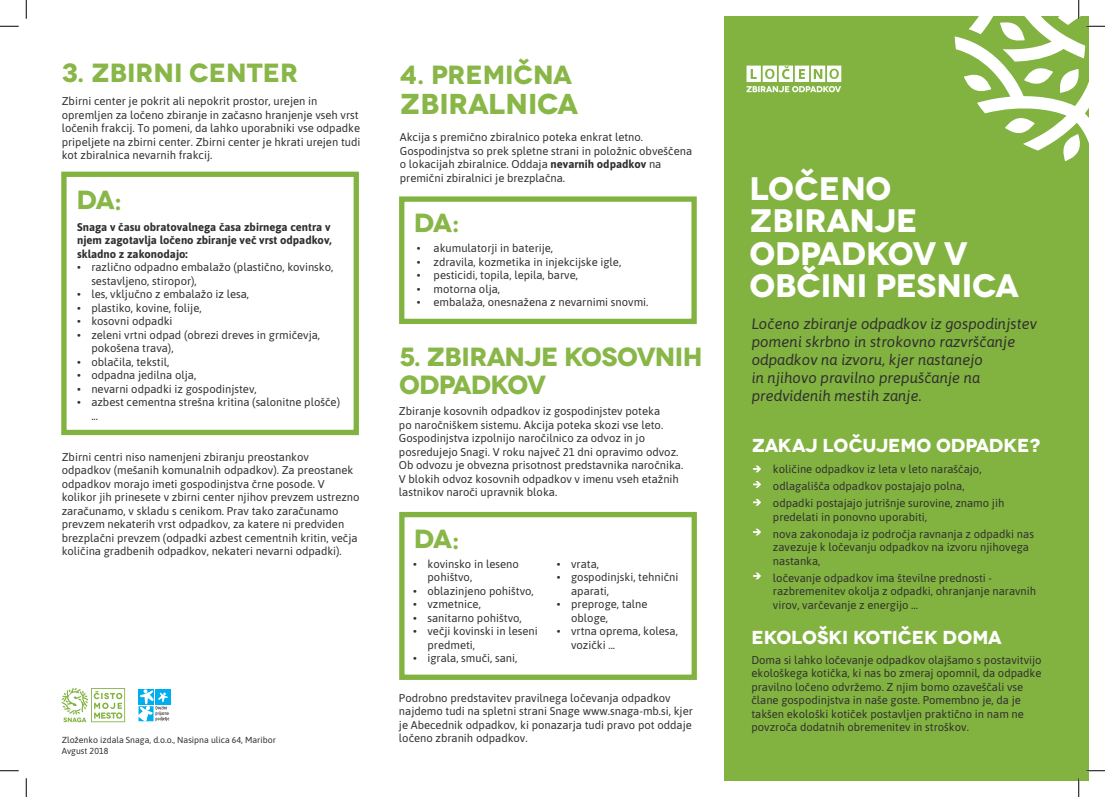
<style>
.page{position:relative;width:1105px;height:797px;background:#fff}
.page>*{position:absolute;margin:0;border:0;box-sizing:border-box;transform-origin:0 0}
.t1{font:700 32.5px/32.5px "Novecentowide";letter-spacing:-.01em;color:#fff}
.t2{font:700 28.75px "Novecentowide";color:#88b647}
.t3{font:700 26.25px/27.5px "Novecentowide";letter-spacing:-.02em;color:#88b647}
.t4{font:700 26.25px "Novecentowide";color:#88b647}
.t5{font:700 18.75px "Novecentowide";letter-spacing:-.01em;color:#fff}
.t6{font:italic 15px/18px "Asap";color:#312f30}
.t7{font:11.25px/13.5px "Asap";color:#312f30}
.t8{font:700 11.25px/13.5px "Asap";color:#312f30;text-align:justify}
.t9{font:8.75px/10.5px "Asap";color:#312f30}
.s1{font-weight:700}
</style>
<div class="page">
<div style="left:724px;top:16px;width:365px;height:764px;background:#82b340"></div>
<svg style="left:753px;top:465px;width:8px;height:7px"></svg>
<svg style="left:753px;top:481px;width:8px;height:6px"></svg>
<svg style="left:753px;top:499px;width:8px;height:6px"></svg>
<svg style="left:753px;top:528px;width:8px;height:7px"></svg>
<svg style="left:753px;top:572px;width:8px;height:7px"></svg>
<div style="left:156px;top:689px;width:15px;height:15px;background:#00aeef"></div>
<svg style="left:139px;top:689px;width:30px;height:32px"></svg>
<svg style="left:62px;top:688px;width:63px;height:34px"></svg>
<svg style="left:746px;top:66px;width:95px;height:26px"></svg>
<div style="left:61px;top:172px;width:298px;height:263px;border:5px solid #82b340"></div>
<div style="left:399px;top:196px;width:298px;height:128px;border:5px solid #82b340"></div>
<div style="left:399px;top:512px;width:298px;height:168px;border:5px solid #82b340"></div>
<svg style="left:0;top:25px;width:19px;height:2px"></svg>
<svg style="left:0;top:770px;width:19px;height:1px"></svg>
<svg style="left:1086px;top:770px;width:19px;height:1px"></svg>
<svg style="left:25px;top:0;width:2px;height:19px"></svg>
<svg style="left:25px;top:778px;width:2px;height:19px"></svg>
<svg style="left:955px;top:0;width:150px;height:161px"></svg>
<svg style="left:1078px;top:778px;width:1px;height:19px"></svg>
<h3 class="t4" style="left:62px;top:56px;width:238px">3. ZBIRNI CENTER</h3>
<p class="t7" style="left:62px;top:94px;width:300px">Zbirni center je pokrit ali nepokrit prostor, urejen in opremljen za ločeno zbiranje in začasno hranjenje vseh vrst ločenih frakcij. To pomeni, da lahko uporabniki vse odpadke pripeljete na zbirni center. Zbirni center je hkrati urejen tudi kot zbiralnica nevarnih frakcij.</p>
<h3 class="t3" style="left:76px;top:187px;width:47px">DA:</h3>
<p class="t8" style="left:77px;top:219px;width:256px">Snaga v času obratovalnega časa zbirnega centra v njem zagotavlja ločeno zbiranje več vrst odpadkov, skladno z zakonodajo:</p>
<p class="t7" style="left:91px;top:260px;width:244px;text-indent:-14px">• različno odpadno embalažo (plastično, kovinsko, sestavljeno, stiropor),</p>
<p class="t7" style="left:77px;top:287px;width:174px">• les, vključno z embalažo iz lesa,</p>
<p class="t7" style="left:77px;top:300px;width:126px">• plastiko, kovine, folije,</p>
<p class="t7" style="left:77px;top:314px;width:97px">• kosovni odpadki</p>
<p class="t7" style="left:91px;top:327px;width:230px;text-indent:-14px">• zeleni vrtni odpad (obrezi dreves in grmičevja, pokošena trava),</p>
<p class="t7" style="left:77px;top:354px;width:94px">• oblačila, tekstil,</p>
<p class="t7" style="left:77px;top:368px;width:121px">• odpadna jedilna olja,</p>
<p class="t7" style="left:77px;top:381px;width:181px">• nevarni odpadki iz gospodinjstev,</p>
<p class="t7" style="left:91px;top:395px;width:250px;text-indent:-14px">• azbest cementna strešna kritina (salonitne plošče) ...</p>
<p class="t7" style="left:62px;top:449px;width:299px">Zbirni centri niso namenjeni zbiranju preostankov odpadkov (mešanih komunalnih odpadkov). Za preostanek odpadkov morajo imeti gospodinjstva črne posode. V kolikor jih prinesete v zbirni center njihov prevzem ustrezno zaračunamo, v skladu s cenikom. Prav tako zaračunamo prevzem nekaterih vrst odpadkov, za katere ni predviden brezplačni prevzem (odpadki azbest cementnih kritin, večja količina gradbenih odpadkov, nekateri nevarni odpadki).</p>
<p class="t9" style="left:62px;top:734px;width:216px">Zloženko izdala Snaga, d.o.o., Nasipna ulica 64, Maribor<br>Avgust 2018</p>
<h3 class="t3" style="left:400px;top:61px;width:174px">4. PREMIČNA</h3>
<h2 class="t2" style="left:400px;top:86px;width:180px">ZBIRALNICA</h2>
<p class="t7" style="left:400px;top:130px;width:294px">Akcija s premično zbiralnico poteka enkrat letno.<br>Gospodinjstva so prek spletne strani in položnic obveščena o lokacijah zbiralnice. Oddaja <span class="s1">nevarnih odpadkov</span> na premični zbiralnici je brezplačna.</p>
<h3 class="t3" style="left:414px;top:209px;width:47px">DA:</h3>
<p class="t7" style="left:417px;top:241px;width:138px">• akumulatorji in baterije,</p>
<p class="t7" style="left:417px;top:254px;width:206px">• zdravila, kozmetika in injekcijske igle,</p>
<p class="t7" style="left:417px;top:268px;width:163px">• pesticidi, topila, lepila, barve,</p>
<p class="t7" style="left:417px;top:281px;width:85px">• motorna olja,</p>
<p class="t7" style="left:417px;top:295px;width:233px">• embalaža, onesnažena z nevarnimi snovmi.</p>
<h3 class="t3" style="left:399px;top:343px;width:305px">5. ZBIRANJE KOSOVNIH<br>ODPADKOV</h3>
<p class="t7" style="left:399px;top:404px;width:286px">Zbiranje kosovnih odpadkov iz gospodinjstev poteka<br>po naročniškem sistemu. Akcija poteka skozi vse leto.<br>Gospodinjstva izpolnijo naročilnico za odvoz in jo posredujejo Snagi. V roku največ 21 dni opravimo odvoz.<br>Ob odvozu je obvezna prisotnost predstavnika naročnika.<br>V blokih odvoz kosovnih odpadkov v imenu vseh etažnih lastnikov naroči upravnik bloka.</p>
<h3 class="t3" style="left:414px;top:525px;width:47px">DA:</h3>
<p class="t7" style="left:427px;top:556px;width:93px;text-indent:-14px">• kovinsko in leseno pohištvo,</p>
<p class="t7" style="left:413px;top:583px;width:122px">• oblazinjeno pohištvo,</p>
<p class="t7" style="left:413px;top:597px;width:69px">• vzmetnice,</p>
<p class="t7" style="left:413px;top:610px;width:110px">• sanitarno pohištvo,</p>
<p class="t7" style="left:427px;top:624px;width:112px;text-indent:-14px">• večji kovinski in leseni predmeti,</p>
<p class="t7" style="left:413px;top:651px;width:106px">• igrala, smuči, sani,</p>
<p class="t7" style="left:557px;top:556px;width:44px">• vrata,</p>
<p class="t7" style="left:571px;top:570px;width:109px;text-indent:-14px">• gospodinjski, tehnični aparati,</p>
<p class="t7" style="left:571px;top:597px;width:78px;text-indent:-14px">• preproge, talne obloge,</p>
<p class="t7" style="left:571px;top:624px;width:108px;text-indent:-14px">• vrtna oprema, kolesa, vozički ...</p>
<p class="t7" style="left:399px;top:690px;width:295px">Podrobno predstavitev pravilnega ločevanja odpadkov najdemo tudi na spletni strani Snage www.snaga-mb.si, kjer je Abecednik odpadkov, ki ponazarja tudi pravo pot oddaje ločeno zbranih odpadkov.</p>
<h1 class="t1" style="left:749px;top:172px;width:271px">LOČENO<br>ZBIRANJE<br>ODPADKOV V<br>OBČINI PESNICA</h1>
<h3 class="t6" style="left:752px;top:314px;width:287px">Ločeno zbiranje odpadkov iz gospodinjstev pomeni skrbno in strokovno razvrščanje odpadkov na izvoru, kjer nastanejo<br>in njihovo pravilno prepuščanje na predvidenih mestih zanje.</h3>
<h3 class="t5" style="left:752px;top:434px;width:290px">ZAKAJ LOČUJEMO ODPADKE?</h3>
<p class="t7" style="left:773px;top:460px;width:233px;line-height:17px">količine odpadkov iz leta v leto naraščajo, odlagališča odpadkov postajajo polna, odpadki postajajo jutrišnje surovine, znamo jih</p>
<p class="t7" style="left:773px;top:507px;width:263px;line-height:17px">predelati in ponovno uporabiti,<br>nova zakonodaja iz področja ravnanja z odpadki nas</p>
<p class="t7" style="left:773px;top:540px;width:258px">zavezuje k ločevanju odpadkov na izvoru njihovega nastanka,</p>
<p class="t7" style="left:773px;top:570px;width:265px">ločevanje odpadkov ima številne prednosti - razbremenitev okolja z odpadki, ohranjanje naravnih virov, varčevanje z energijo ...</p>
<h3 class="t5" style="left:751px;top:626px;width:252px">EKOLOŠKI KOTIČEK DOMA</h3>
<p class="t7" style="left:751px;top:652px;width:292px">Doma si lahko ločevanje odpadkov olajšamo s postavitvijo ekološkega kotička, ki nas bo zmeraj opomnil, da odpadke pravilno ločeno odvržemo. Z njim bomo ozaveščali vse člane gospodinjstva in naše goste. Pomembno je, da je takšen ekološki kotiček postavljen praktično in nam ne povzroča dodatnih obremenitev in stroškov.</p>
</div>
